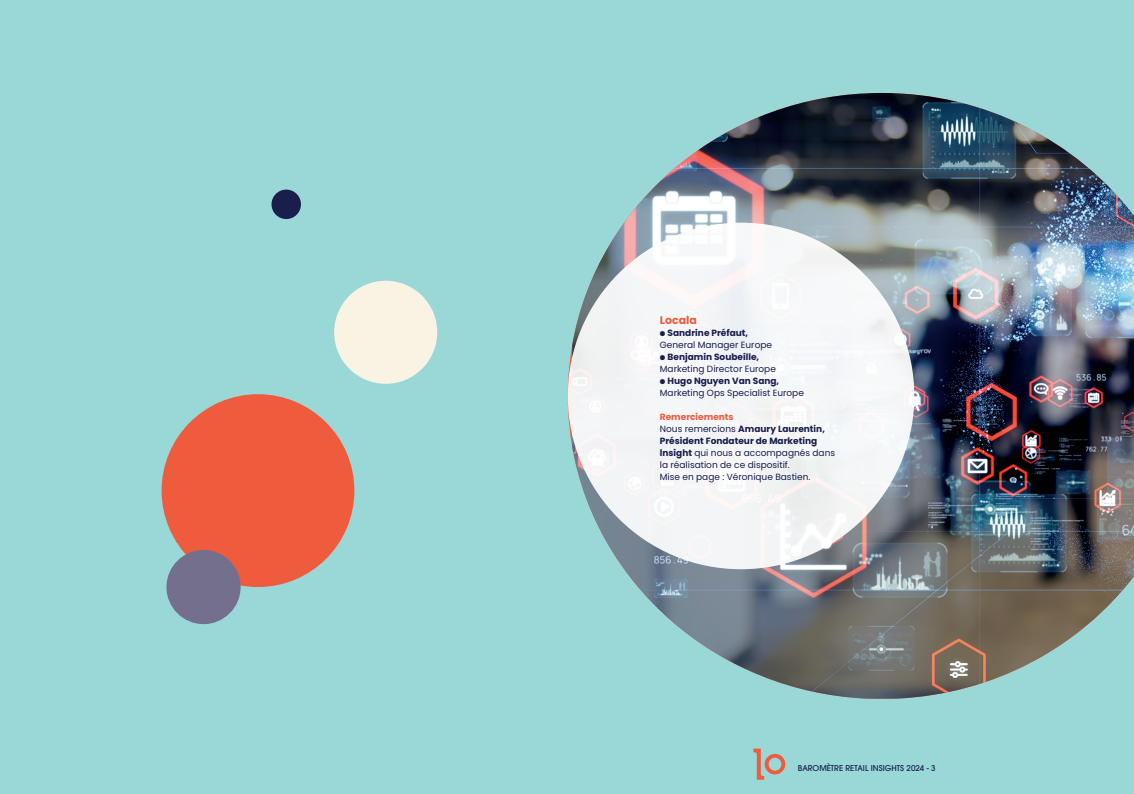
<style>
.page{position:relative;width:1134px;height:794px;background:#9ad7d7}
.page>*{position:absolute;margin:0;border:0;box-sizing:border-box;transform-origin:0 0}
.t1{font:700 11px "Poppins";color:#ee5c3d}
.t2{font:9px/12px "Poppins";color:#191e4d}
.t3{font:500 8px "ITC Avant Garde Pro";color:#191e4d}
.s1{font-weight:700}
.s2{font-weight:700;color:#ee5c3d}
</style>
<div class="page">
<svg style="left:753px;top:748px;width:32px;height:31px"></svg>
<img style="left:572px;top:93px;width:562px;height:605px">
<div style="left:568px;top:223px;width:346px;height:346px;background:#f4f5f6;border-radius:50%"></div>
<div style="left:162px;top:394px;width:192px;height:193px;background:#ee5c3d;border-radius:50%"></div>
<div style="left:166px;top:550px;width:75px;height:74px;background:#736f8d;border-radius:50%"></div>
<div style="left:334px;top:281px;width:103px;height:103px;background:#f9f3e3;border-radius:50%"></div>
<div style="left:271px;top:190px;width:30px;height:29px;background:#191e4d;border-radius:50%"></div>
<p class="t1" style="left:660px;top:313px;width:39px">Locala</p>
<p class="t2" style="left:660px;top:327px;width:114px">● <span class="s1">Sandrine Préfaut,<br></span>General Manager Europe</p>
<p class="t2" style="left:660px;top:351px;width:118px">● <span class="s1">Benjamin Soubeille,<br></span>Marketing Director Europe</p>
<p class="t2" style="left:660px;top:375px;width:146px">● <span class="s1">Hugo Nguyen Van Sang,<br></span>Marketing Ops Specialist Europe</p>
<p class="t2" style="left:660px;top:411px;width:177px"><span class="s2">Remerciements<br></span>Nous remercions <span class="s1">Amaury Laurentin,<br>Président Fondateur de Marketing lnsight</span> qui nous a accompagnés dans la réalisation de ce dispositif.<br>Mise en page : Véronique Bastien.</p>
<p class="t3" style="left:798px;top:763px;width:139px">BAROMÈTRE RETAIL INSIGHTS 2024 - 3</p>
</div>
